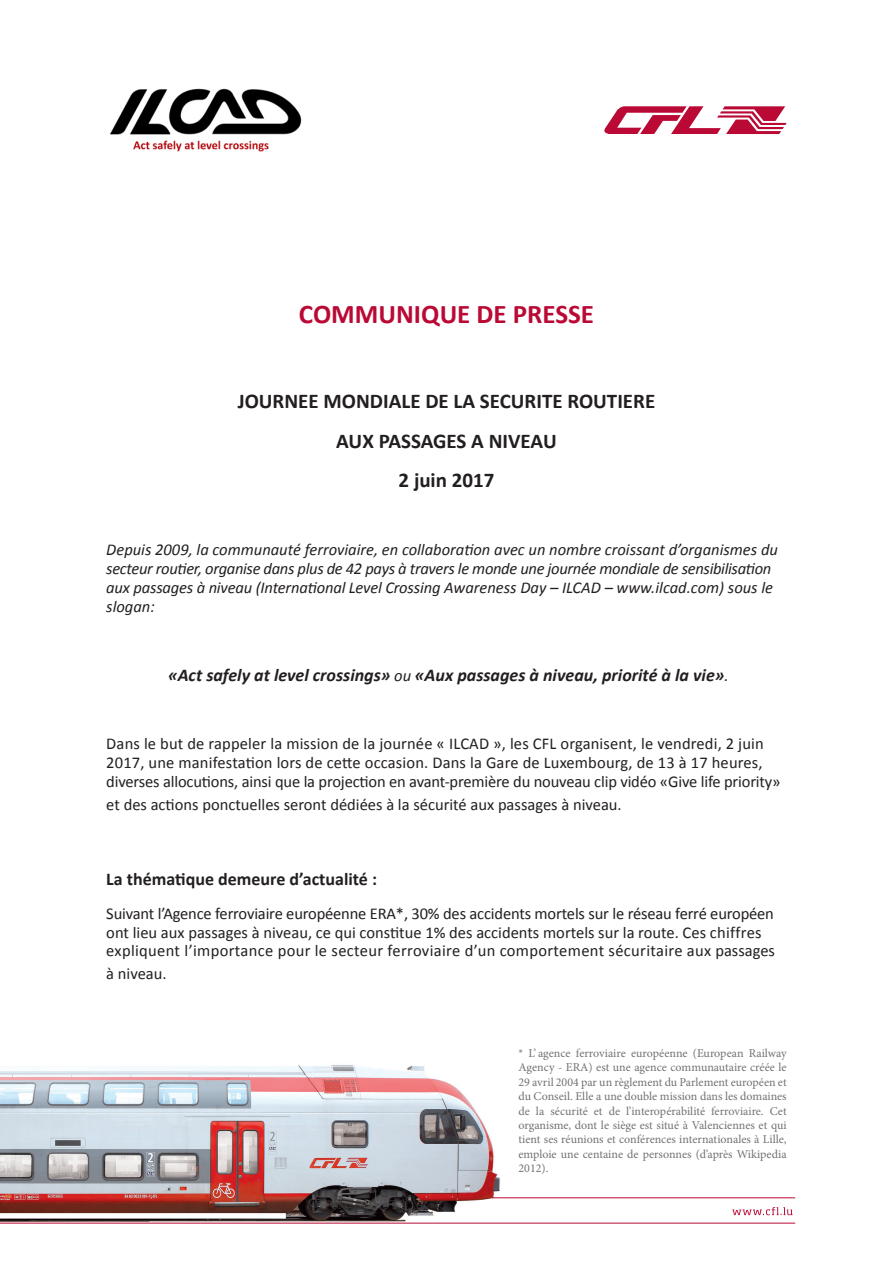
<style>
.page{position:relative;width:893px;height:1263px;background:#fff}
.page>*{position:absolute;margin:0;border:0;box-sizing:border-box;transform-origin:0 0}
.t1{font:700 27px "Calibri";color:#ba0934}
.t2{font:700 21px "Calibri";color:#231f20}
.t3{font:italic 700 18px "Calibri";color:#231f20}
.t4{font:700 18px "Calibri";color:#231f20}
.t5{font:16.5px/18.9px "Calibri";color:#231f20}
.t6{font:italic 16.5px/19px "Calibri";letter-spacing:-.01em;color:#231f20}
.t7{font:12px/14.4px "Minion Pro";color:#717275;text-align:justify}
.s1{font-weight:400;font-size:16.5px}
</style>
<div class="page">
<svg style="left:732px;top:1207px;width:61px;height:8px"></svg>
<svg style="left:604px;top:106px;width:183px;height:28px"></svg>
<img style="left:0;top:1065px;width:533px;height:158px">
<hr style="left:0;top:1223px;width:795px;height:1px;background:#ba0934">
<hr style="left:492px;top:1197px;width:303px;height:1px;background:#ba0934">
<img style="left:110px;top:88px;width:192px;height:64px">
<p class="t1" style="left:299px;top:297px;width:297px">COMMUNIQUE DE PRESSE</p>
<p class="t2" style="left:238px;top:388px;width:419px">JOURNEE MONDIALE DE LA SECURITE ROUTIERE</p>
<p class="t2" style="left:336px;top:427px;width:222px">AUX PASSAGES A NIVEAU</p>
<p class="t2" style="left:399px;top:466px;width:97px">2 juin 2017</p>
<p class="t6" style="left:106px;top:539px;width:673px">Depuis 2009, la communauté ferroviaire, en collaboration avec un nombre croissant d’organismes du secteur routier, organise dans plus de 42 pays à travers le monde une journée mondiale de sensibilisation aux passages à niveau (International Level Crossing Awareness Day – ILCAD – www.ilcad.com) sous le slogan:</p>
<p class="t3" style="left:168px;top:664px;width:562px">«Act safely at level crossings» <span class="s1">ou</span> «Aux passages à niveau, priorité à la vie»<span class="s1">.</span></p>
<p class="t5" style="left:106px;top:734px;width:676px">Dans le but de rappeler la mission de la journée « ILCAD », les CFL organisent, le vendredi, 2 juin<br>2017, une manifestation lors de cette occasion. Dans la Gare de Luxembourg, de 13 à 17 heures, diverses allocutions, ainsi que la projection en avant-première du nouveau clip vidéo «Give life priority»</p>
<p class="t5" style="left:106px;top:795px;width:517px">et des actions ponctuelles seront dédiées à la sécurité aux passages à niveau.</p>
<p class="t4" style="left:106px;top:867px;width:272px">La thématique demeure d’actualité :</p>
<p class="t5" style="left:106px;top:903px;width:670px">Suivant l’Agence ferroviaire européenne ERA*, 30% des accidents mortels sur le réseau ferré européen ont lieu aux passages à niveau, ce qui constitue 1% des accidents mortels sur la route. Ces chiffres expliquent l’importance pour le secteur ferroviaire d’un comportement sécuritaire aux passages</p>
<p class="t5" style="left:106px;top:964px;width:62px">à niveau.</p>
<p class="t7" style="left:518px;top:1046px;width:270px">* L’ agence ferroviaire européenne (European Railway Agency - ERA) est une agence communautaire créée le 29 avril 2004 par un règlement du Parlement européen et du Conseil. Elle a une double mission dans les domaines de la sécurité et de l’interopérabilité ferroviaire. Cet organisme, dont le siège est situé à Valenciennes et qui tient ses réunions et conférences internationales à Lille, emploie une centaine de personnes (d’après Wikipedia 2012).</p>
</div>
